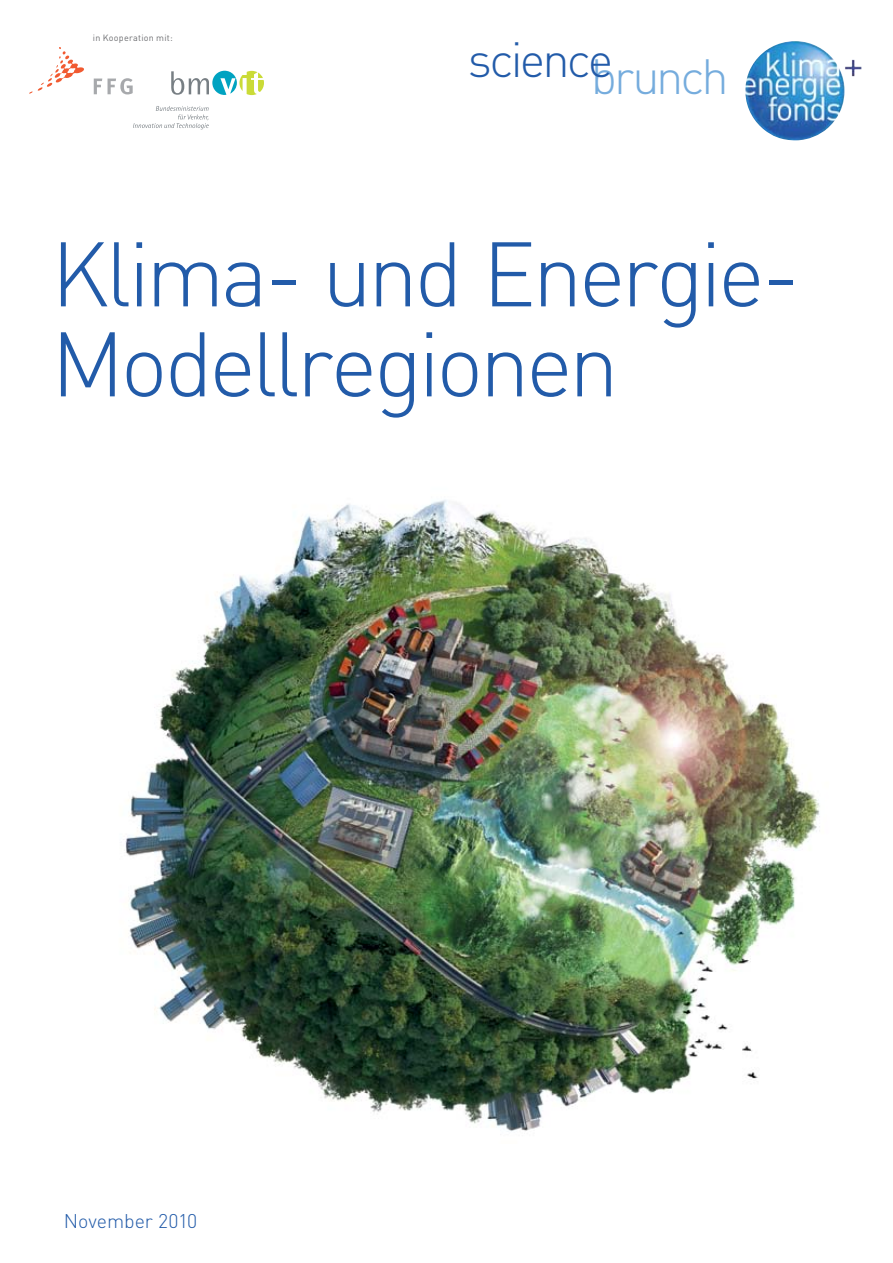
<style>
.page{position:relative;width:893px;height:1263px;background:#fff}
.page>*{position:absolute;margin:0;border:0;box-sizing:border-box;transform-origin:0 0}
.t1{font:300 90px/90px "DIN";letter-spacing:-.045em;color:#225ba9}
.t2{font:300 48.75px "DIN";letter-spacing:-.06em;color:#225ba9}
.t3{font:300 48.75px "DIN";letter-spacing:-.065em;color:#75acdd}
.t4{font:300 19.65px "DIN";letter-spacing:-.005em;color:#225ba9}
.t5{font:9px "DIN";letter-spacing:.03em;color:#6d6e71}
</style>
<div class="page">
<img style="left:745px;top:41px;width:116px;height:100px">
<svg style="left:171px;top:71px;width:93px;height:24px"></svg>
<svg style="left:133px;top:106px;width:76px;height:23px"></svg>
<svg style="left:94px;top:79px;width:8px;height:15px"></svg>
<svg style="left:108px;top:78px;width:25px;height:16px"></svg>
<svg style="left:29px;top:47px;width:55px;height:47px"></svg>
<img style="left:123px;top:499px;width:697px;height:633px">
<p class="t5" style="left:93px;top:32px;width:81px">in Kooperation mit:</p>
<p class="t2" style="left:468px;top:29px;width:147px">science</p>
<p class="t3" style="left:591px;top:47px;width:140px">brunch</p>
<p class="t1" style="left:51px;top:228px;width:750px">Klima- und Energie-<br>Modellregionen</p>
<p class="t4" style="left:64px;top:1208px;width:135px">November 2010</p>
</div>
